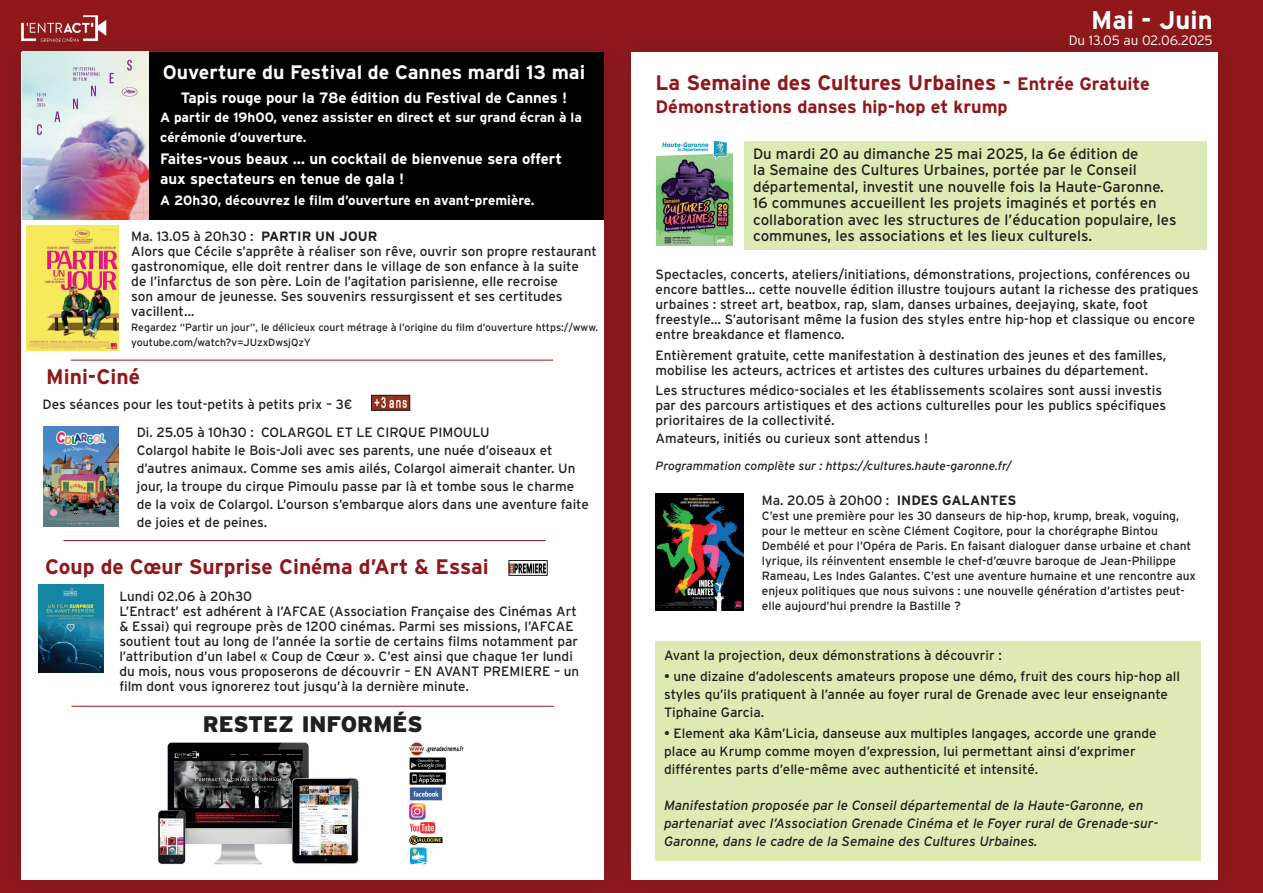
<style>
.page{position:relative;width:1263px;height:893px;background:#90181b}
.page>*{position:absolute;margin:0;border:0;box-sizing:border-box;transform-origin:0 0}
.t1{font:700 25.5px "Interstate";color:#fff}
.t2{font:900 22.5px "Interstate";color:#231f20}
.t3{font:700 21px "Interstate";color:#90181b}
.t4{font:700 19.5px "Interstate";color:#fff}
.t5{font:700 18px "Interstate";color:#90181b}
.t6{font:15px/16.5px "Interstate";color:#231f20}
.t7{font:700 15px/19.5px "Interstate";color:#fff}
.t8{font:13.5px/15px "Interstate";color:#231f20}
.t9{font:italic 13.5px/18px "Interstate";color:#231f20}
.t10{font:700 13.5px/19.5px "Interstate";color:#fff}
.t11{font:300 13.5px "Interstate";color:#fff}
.t12{font:12px/15px "Interstate";color:#231f20}
.t13{font:italic 12px "Interstate";color:#231f20}
.t14{font:10.5px/15px "Interstate";color:#231f20}
.s1{font-weight:700}
.s2{font-size:18px}
</style>
<div class="page">
<div style="left:0;top:24px;width:632px;height:869px;background:#8a181b"></div>
<div style="left:21px;top:52px;width:583px;height:827px;background:#fff"></div>
<div style="left:603px;top:24px;width:643px;height:869px;background:#88181b"></div>
<div style="left:631px;top:52px;width:587px;height:827px;background:#fff"></div>
<img style="left:44px;top:426px;width:75px;height:101px">
<img style="left:373px;top:397px;width:35px;height:11px">
<div style="left:371px;top:395px;width:39px;height:15px;border:1px solid #231f20"></div>
<img style="left:38px;top:585px;width:65px;height:88px">
<img style="left:511px;top:563px;width:34px;height:10px">
<div style="left:509px;top:560px;width:38px;height:15px;border:1px solid #231f20"></div>
<div style="left:22px;top:52px;width:582px;height:168px;background:#000001"></div>
<img style="left:22px;top:52px;width:126px;height:168px">
<img style="left:27px;top:225px;width:92px;height:126px">
<hr style="left:71px;top:360px;width:482px;height:1px;background:#90181b">
<div style="left:745px;top:141px;width:462px;height:109px;background:#deeab3"></div>
<img style="left:656px;top:493px;width:88px;height:118px">
<img style="left:657px;top:140px;width:75px;height:106px">
<div style="left:656px;top:641px;width:545px;height:219px;background:#deeab3"></div>
<hr style="left:63px;top:540px;width:483px;height:1px;background:#90181b">
<img style="left:157px;top:742px;width:307px;height:123px">
<svg style="left:1246px;top:309px;width:17px;height:1px"></svg>
<hr style="left:72px;top:706px;width:482px;height:1px;background:#90181b">
<img style="left:21px;top:12px;width:98px;height:30px">
<h3 class="t4" style="left:163px;top:61px;width:424px">Ouverture du Festival de Cannes mardi 13 mai</h3>
<p class="t7" style="left:181px;top:88px;width:388px">Tapis rouge pour la 78e édition du Festival de Cannes !</p>
<p class="t10" style="left:160px;top:108px;width:423px">A partir de 19h00, venez assister en direct et sur grand écran à la cérémonie d’ouverture.</p>
<p class="t7" style="left:160px;top:149px;width:403px">Faites-vous beaux … un cocktail de bienvenue sera offert aux spectateurs en tenue de gala !</p>
<p class="t10" style="left:160px;top:190px;width:376px">A 20h30, découvrez le film d’ouverture en avant-première.</p>
<p class="t8" style="left:131px;top:228px;width:467px">Ma. 13.05 à 20h30 : <span class="s1">PARTIR UN JOUR<br></span>Alors que Cécile s’apprête à réaliser son rêve, ouvrir son propre restaurant gastronomique, elle doit rentrer dans le village de son enfance à la suite de l’infarctus de son père. Loin de l’agitation parisienne, elle recroise<br>son amour de jeunesse. Ses souvenirs ressurgissent et ses certitudes vacillent…</p>
<p class="t14" style="left:131px;top:319px;width:468px">Regardez “Partir un jour”, le délicieux court métrage à l’origine du film d’ouverture https://www. youtube.com/watch?v=JUzxDwsjQzY</p>
<h3 class="t3" style="left:46px;top:365px;width:95px">Mini-Ciné</h3>
<p class="t8" style="left:43px;top:397px;width:311px">Des séances pour les tout-petits à petits prix – 3€</p>
<p class="t8" style="left:137px;top:423px;width:454px;line-height:18px">Di. 25.05 à 10h30 : COLARGOL ET LE CIRQUE PIMOULU<br>Colargol habite le Bois-Joli avec ses parents, une nuée d’oiseaux et d’autres animaux. Comme ses amis ailés, Colargol aimerait chanter. Un jour, la troupe du cirque Pimoulu passe par là et tombe sous le charme de la voix de Colargol. L’ourson s’embarque alors dans une aventure faite de joies et de peines.</p>
<h3 class="t3" style="left:45px;top:555px;width:445px">Coup de Cœur Surprise Cinéma d’Art &amp; Essai</h3>
<p class="t8" style="left:119px;top:589px;width:461px">Lundi 02.06 à 20h30<br>L’Entract’ est adhérent à l’AFCAE (Association Française des Cinémas Art &amp; Essai) qui regroupe près de 1200 cinémas. Parmi ses missions, l’AFCAE soutient tout au long de l’année la sortie de certains films notamment par l’attribution d’un label « Coup de Cœur ». C’est ainsi que chaque 1er lundi du mois, nous vous proposerons de découvrir – EN AVANT PREMIERE – un film dont vous ignorerez tout jusqu’à la dernière minute.</p>
<h2 class="t2" style="left:203px;top:711px;width:221px">RESTEZ INFORMÉS</h2>
<h1 class="t1" style="left:1091px;top:6px;width:123px">Mai - Juin</h1>
<p class="t11" style="left:1069px;top:33px;width:145px">Du 13.05 au 02.06.2025</p>
<h3 class="t3" style="left:656px;top:71px;width:496px">La Semaine des Cultures Urbaines - <span class="s2">Entrée Gratuite</span></h3>
<h3 class="t5" style="left:656px;top:96px;width:354px">Démonstrations danses hip-hop et krump</h3>
<p class="t6" style="left:753px;top:145px;width:425px">Du mardi 20 au dimanche 25 mai 2025, la 6e édition de<br>la Semaine des Cultures Urbaines, portée par le Conseil départemental, investit une nouvelle fois la Haute-Garonne.<br>16 communes accueillent les projets imaginés et portés en collaboration avec les structures de l’éducation populaire, les communes, les associations et les lieux culturels.</p>
<p class="t8" style="left:656px;top:267px;width:544px">Spectacles, concerts, ateliers/initiations, démonstrations, projections, conférences ou encore battles… cette nouvelle édition illustre toujours autant la richesse des pratiques urbaines : street art, beatbox, rap, slam, danses urbaines, deejaying, skate, foot freestyle… S’autorisant même la fusion des styles entre hip-hop et classique ou encore entre breakdance et flamenco.</p>
<p class="t8" style="left:656px;top:348px;width:512px">Entièrement gratuite, cette manifestation à destination des jeunes et des familles, mobilise les acteurs, actrices et artistes des cultures urbaines du département.</p>
<p class="t8" style="left:656px;top:382px;width:512px">Les structures médico-sociales et les établissements scolaires sont aussi investis par des parcours artistiques et des actions culturelles pour les publics spécifiques prioritaires de la collectivité.</p>
<p class="t8" style="left:656px;top:430px;width:274px">Amateurs, initiés ou curieux sont attendus !</p>
<p class="t13" style="left:656px;top:459px;width:357px">Programmation complète sur : https://cultures.haute-garonne.fr/</p>
<p class="t8" style="left:762px;top:493px;width:256px">Ma. 20.05 à 20h00 : <span class="s1">INDES GALANTES</span></p>
<p class="t12" style="left:762px;top:508px;width:436px">C’est une première pour les 30 danseurs de hip-hop, krump, break, voguing, pour le metteur en scène Clément Cogitore, pour la chorégraphe Bintou Dembélé et pour l’Opéra de Paris. En faisant dialoguer danse urbaine et chant lyrique, ils réinventent ensemble le chef-d’œuvre baroque de Jean-Philippe Rameau, Les Indes Galantes. C’est une aventure humaine et une rencontre aux enjeux politiques que nous suivons : une nouvelle génération d’artistes peut&shy;elle aujourd’hui prendre la Bastille ?</p>
<p class="t8" style="left:664px;top:647px;width:339px">Avant la projection, deux démonstrations à découvrir :</p>
<p class="t8" style="left:664px;top:667px;width:517px;line-height:18px">• une dizaine d’adolescents amateurs propose une démo, fruit des cours hip-hop all styles qu’ils pratiquent à l’année au foyer rural de Grenade avec leur enseignante<br>Tiphaine Garcia.</p>
<p class="t8" style="left:664px;top:724px;width:494px;line-height:18px">• Element aka Kâm’Licia, danseuse aux multiples langages, accorde une grande place au Krump comme moyen d’expression, lui permettant ainsi d’exprimer différentes parts d’elle-même avec authenticité et intensité.</p>
<p class="t9" style="left:664px;top:796px;width:496px">Manifestation proposée par le Conseil départemental de la Haute-Garonne, en partenariat avec l’Association Grenade Cinéma et le Foyer rural de Grenade-sur-<br>Garonne, dans le cadre de la Semaine des Cultures Urbaines.</p>
</div>
